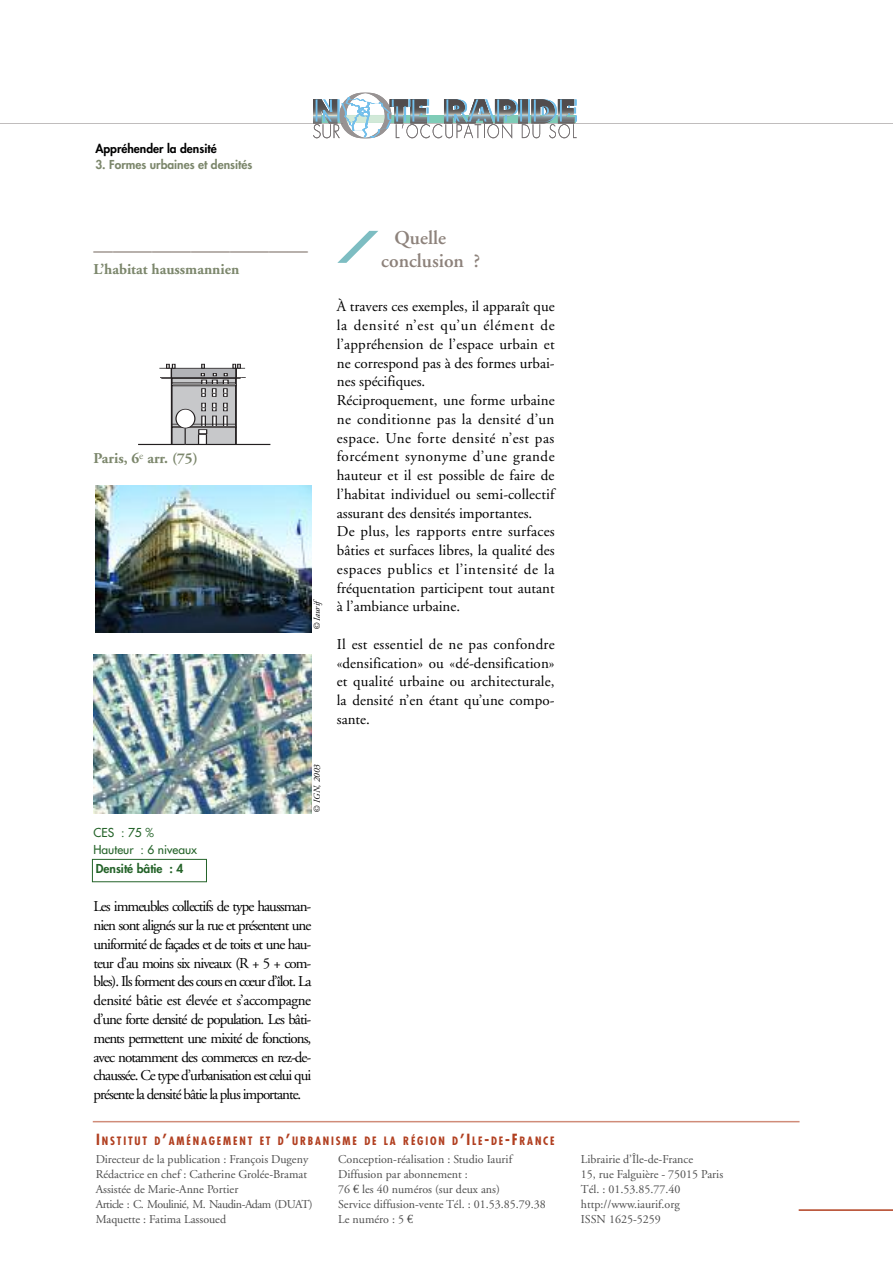
<style>
.page{position:relative;width:893px;height:1263px;background:#fff}
.page>*{position:absolute;margin:0;border:0;box-sizing:border-box;transform-origin:0 0}
.t1{font:600 19.5px/22.5px "Adobe Garamond";color:#8d827b}
.t2{font:15px/18.8px "Adobe Garamond";letter-spacing:.005em;color:#000;text-align:justify}
.t3{font:700 15px "Adobe Garamond";color:#7c876c}
.t4{font:12px/15px "Adobe Garamond";color:#4d4d4d}
.t5{font:800 12px "Futura";color:#7c876c}
.t6{font:12px/16.4px "Futura";color:#246329}
.t7{font:800 12px "Futura";color:#000}
.t8{font:800 12px "Futura";color:#246329}
.t9{font:700 condensed 11.25px "Futura";letter-spacing:.165em;color:#b13f20}
.t10{font:italic 9px "Adobe Garamond";color:#000}
.s1{font-size:15px}
.s2{font-family:"Euro Serif"}
</style>
<div class="page">
<div style="left:342px;top:92px;width:47px;height:47px;border:2px solid #989393;border-radius:50%"></div>
<svg style="left:313px;top:97px;width:264px;height:42px"></svg>
<hr style="left:0;top:122px;width:343px;height:2px;background:#837d7d">
<hr style="left:390px;top:122px;width:503px;height:2px;background:#837d7d">
<hr style="left:93px;top:1121px;width:706px;height:1px;background:#d08c79">
<svg style="left:337px;top:231px;width:41px;height:32px"></svg>
<div style="left:172px;top:378px;width:64px;height:66px;background:#c7c8ca"></div>
<div style="left:171px;top:378px;width:66px;height:67px;border:1px solid #231f20"></div>
<div style="left:236px;top:378px;width:5px;height:67px;border:1px solid #231f20"></div>
<hr style="left:172px;top:382px;width:64px;height:1px;background:#231f20">
<div style="left:172px;top:426px;width:64px;height:2px;border:1px solid #231f20"></div>
<hr style="left:172px;top:424px;width:64px;height:1px;background:#231f20">
<div style="left:171px;top:368px;width:65px;height:9px;background:#b2b3b7"></div>
<div style="left:171px;top:368px;width:65px;height:10px;border:1px solid #231f20"></div>
<svg style="left:159px;top:364px;width:16px;height:80px"></svg>
<div style="left:198px;top:429px;width:9px;height:5px;border:1px solid #231f20"></div>
<div style="left:199px;top:435px;width:7px;height:9px;background:#fff"></div>
<div style="left:198px;top:434px;width:9px;height:11px;border:1px solid #231f20"></div>
<svg style="left:223px;top:403px;width:5px;height:24px"></svg>
<svg style="left:201px;top:364px;width:45px;height:33px"></svg>
<svg style="left:199px;top:403px;width:18px;height:30px"></svg>
<hr style="left:138px;top:444px;width:132px;height:1px;background:#231f20">
<div style="left:176px;top:409px;width:19px;height:19px;background:#fff;border-radius:50%"></div>
<div style="left:176px;top:409px;width:19px;height:19px;border:1px solid #231f20;border-radius:50%"></div>
<svg style="left:185px;top:428px;width:1px;height:16px"></svg>
<img style="left:95px;top:485px;width:217px;height:147px">
<img style="left:94px;top:654px;width:218px;height:159px">
<hr style="left:799px;top:1209px;width:94px;height:2px;background:#b13f20">
<div style="left:92px;top:859px;width:115px;height:23px;border:1px solid #246329"></div>
<p class="t7" style="left:95px;top:143px;width:123px">Appréhender la densité</p>
<p class="t5" style="left:95px;top:159px;width:159px">3. Formes urbaines et densités</p>
<h1 class="t1" style="left:94px;top:240px;width:216px">———————————</h1>
<p class="t3" style="left:94px;top:263px;width:147px">L’habitat haussmannien</p>
<p class="t3" style="left:94px;top:452px;width:106px">Paris, 6<sup>e</sup> arr. (75)</p>
<p class="t10" style="left:313px;top:630px;width:30px;rotate:-90deg">© Iaurif</p>
<h1 class="t1" style="left:381px;top:229px;width:101px;text-indent:13px">Quelle conclusion ?</h1>
<p class="t2" style="left:337px;top:299px;width:219px;text-align:left">À travers ces exemples, il apparaît que la densité n’est qu’un élément de l’appréhension de l’espace urbain et ne correspond pas à des formes urbai&shy;nes spécifiques.<br>Réciproquement, une forme urbaine ne conditionne pas la densité d’un espace. Une forte densité n’est pas forcément synonyme d’une grande hauteur et il est possible de faire de l’habitat individuel ou semi-collectif assurant des densités importantes.<br>De plus, les rapports entre surfaces bâties et surfaces libres, la qualité des espaces publics et l’intensité de la fréquentation participent tout autant à l’ambiance urbaine.</p>
<p class="t2" style="left:337px;top:636px;width:219px">Il est essentiel de ne pas confondre «densification» ou «dé-densification» et qualité urbaine ou architecturale, la densité n’en étant qu’une compo&shy;sante.</p>
<p class="t6" style="left:94px;top:825px;width:105px">CES : 75 %<br>Hauteur : 6 niveaux</p>
<p class="t8" style="left:96px;top:863px;width:89px">Densité bâtie : 4</p>
<p class="t10" style="left:313px;top:812px;width:50px;rotate:-90deg">© IGN, 2003</p>
<p class="t2" style="left:94px;top:899px;width:219px">Les immeubles collectifs de type haussman&shy;nien sont alignés sur la rue et présentent une uniformité de façades et de toits et une hau&shy;teur d’au moins six niveaux (R + 5 + com&shy;bles). Ils forment des cours en cœur d’îlot. La densité bâtie est élevée et s’accompagne d’une forte densité de population. Les bâti&shy;ments permettent une mixité de fonctions, avec notamment des commerces en rez-de&shy;chaussée. Ce type d’urbanisation est celui qui présente la densité bâtie la plus importante.</p>
<p class="t9" style="left:96px;top:1135px;width:460px"><span class="s1">I</span>NSTITUT D<span class="s1">’</span>AMÉNAGEMENT ET D<span class="s1">’</span>URBANISME DE LA RÉGION D<span class="s1">’I</span>LE<span class="s1">-</span>DE<span class="s1">-F</span>RANCE</p>
<p class="t4" style="left:96px;top:1152px;width:219px">Directeur de la publication : François Dugeny Rédactrice en chef : Catherine Grolée-Bramat Assistée de Marie-Anne Portier<br>Article : C. Moulinié, M. Naudin-Adam (DUAT)<br>Maquette : Fatima Lassoued</p>
<p class="t4" style="left:338px;top:1152px;width:209px">Conception-réalisation : Studio Iaurif<br>Diffusion par abonnement :<br>76 <span class="s2">€</span> les 40 numéros (sur deux ans)<br>Service diffusion-vente Tél. : 01.53.85.79.38<br>Le numéro : 5 <span class="s2">€</span></p>
<p class="t4" style="left:581px;top:1152px;width:144px">Librairie d’Île-de-France<br>15, rue Falguière - 75015 Paris<br>Tél. : 01.53.85.77.40 http://www.iaurif.org<br>ISSN 1625-5259</p>
</div>
